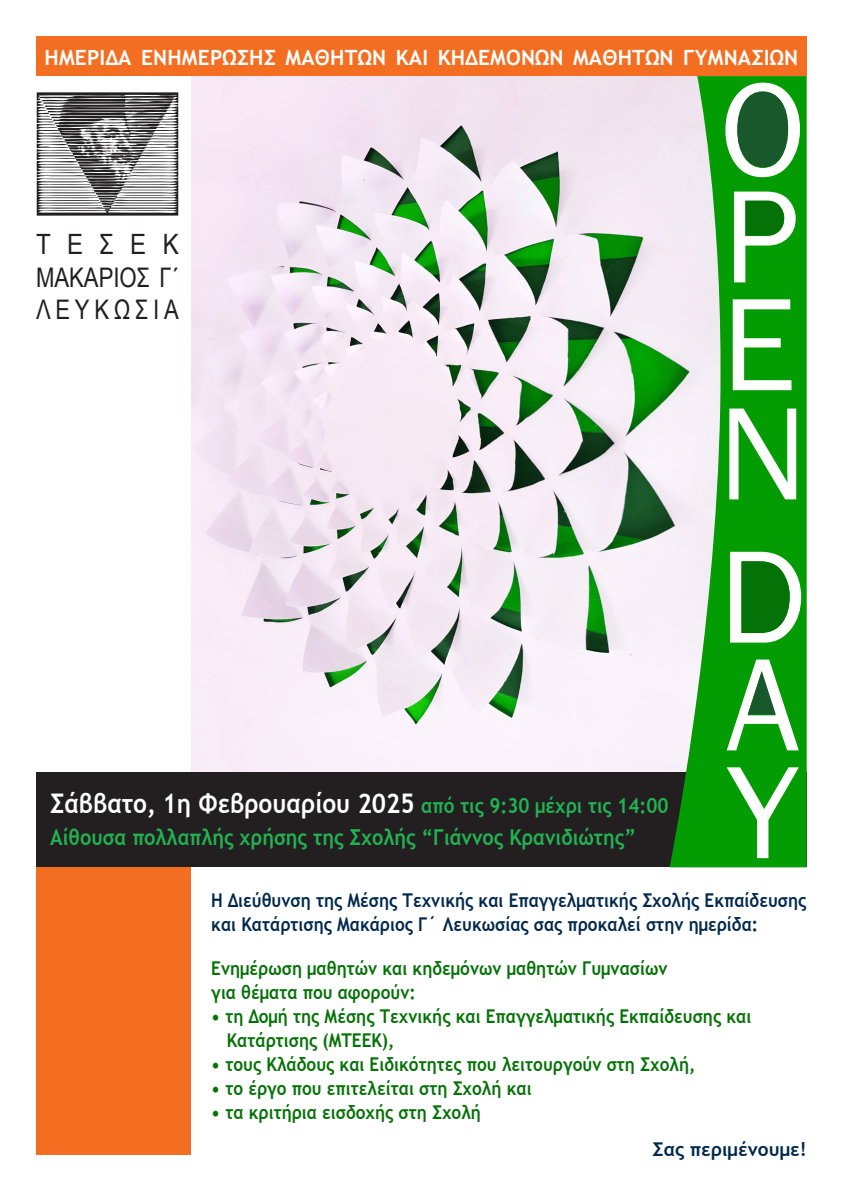
<style>
.page{position:relative;width:842px;height:1191px;background:#fff}
.page>*{position:absolute;margin:0;border:0;box-sizing:border-box;transform-origin:0 0}
.t1{font:28px "Arial Narrow";letter-spacing:.555em;color:#231f20;scale:1.05 1}
.t2{font:700 27px "Trebuchet MS";color:#fff;scale:.9 1}
.t3{font:27px "Arial Narrow";color:#231f20}
.t4{font:27px "Arial Narrow";letter-spacing:.175em;color:#231f20}
.t5{font:700 22px "Trebuchet MS";color:#21b252;scale:.9 1}
.t6{font:700 21px "Trebuchet MS";letter-spacing:.01em;color:#fff}
.t7{font:700 19px "Trebuchet MS";color:#057207;scale:.9 1}
.t8{font:700 19px/24px "Trebuchet MS";color:#01294d;scale:.9 1}
.t9{font:700 19px "Trebuchet MS";color:#01294d}
.s1{font-size:21px;color:#21b252}
</style>
<div class="page">
<img style="left:191px;top:77px;width:479px;height:695px">
<div style="left:36px;top:856px;width:155px;height:299px;background:#f36e21"></div>
<div style="left:36px;top:37px;width:771px;height:39px;background:#f36e21"></div>
<div style="left:36px;top:772px;width:771px;height:95px;background:#231f20"></div>
<svg style="left:670px;top:76px;width:137px;height:791px;fill:#039c03"></svg>
<svg style="left:727px;top:767px;width:72px;height:91px;background:#41b441"></svg>
<svg style="left:729px;top:408px;width:67px;height:91px"></svg>
<svg style="left:733px;top:299px;width:58px;height:91px"></svg>
<svg style="left:725px;top:83px;width:75px;height:94px"></svg>
<svg style="left:734px;top:192px;width:62px;height:90px"></svg>
<svg style="left:730px;top:552px;width:71px;height:90px"></svg>
<svg style="left:727px;top:659px;width:72px;height:91px"></svg>
<svg style="left:37px;top:92px;width:141px;height:124px"></svg>
<p class="t6" style="left:45px;top:45px;width:755px">ΗΜΕΡΙΔΑ ΕΝΗΜΕΡΩΣΗΣ ΜΑΘΗΤΩΝ ΚΑΙ ΚΗΔΕΜΟΝΩΝ ΜΑΘΗΤΩΝ ΓΥΜΝΑΣΙΩΝ</p>
<p class="t1" style="left:36px;top:224px;width:137px">ΤΕΣΕΚ</p>
<p class="t3" style="left:36px;top:257px;width:144px">ΜΑΚΑΡΙΟΣ Γ΄</p>
<p class="t4" style="left:36px;top:290px;width:144px">ΛΕΥΚΩΣΙΑ</p>
<p class="t2" style="left:50px;top:787px;width:688px">Σάββατο, 1η Φεβρουαρίου 2025 <span class="s1">από τις 9:30 μέχρι τις 14:00</span></p>
<p class="t5" style="left:50px;top:823px;width:652px">Αίθουσα πολλαπλής χρήσης της Σχολής “Γιάννος Κρανιδιώτης”</p>
<p class="t8" style="left:211px;top:888px;width:663px">Η Διεύθυνση της Μέσης Τεχνικής και Επαγγελματικής Σχολής Εκπαίδευσης και Κατάρτισης Μακάριος Γ΄ Λευκωσίας σας προκαλεί στην ημερίδα:</p>
<p class="t7" style="left:211px;top:956px;width:508px">Ενημέρωση μαθητών και κηδεμόνων μαθητών Γυμνασίων</p>
<p class="t7" style="left:211px;top:980px;width:229px">για θέματα που αφορούν:</p>
<p class="t7" style="left:211px;top:1004px;width:601px">• τη Δομή της Μέσης Τεχνικής και Επαγγελματικής Εκπαίδευσης και</p>
<p class="t7" style="left:227px;top:1028px;width:188px">Κατάρτισης (ΜΤΕΕΚ),</p>
<p class="t7" style="left:211px;top:1052px;width:539px">• τους Κλάδους και Ειδικότητες που λειτουργούν στη Σχολή,</p>
<p class="t7" style="left:211px;top:1076px;width:357px">• το έργο που επιτελείται στη Σχολή και</p>
<p class="t7" style="left:211px;top:1100px;width:301px">• τα κριτήρια εισδοχής στη Σχολή</p>
<p class="t9" style="left:653px;top:1137px;width:156px">Σας περιμένουμε!</p>
</div>
